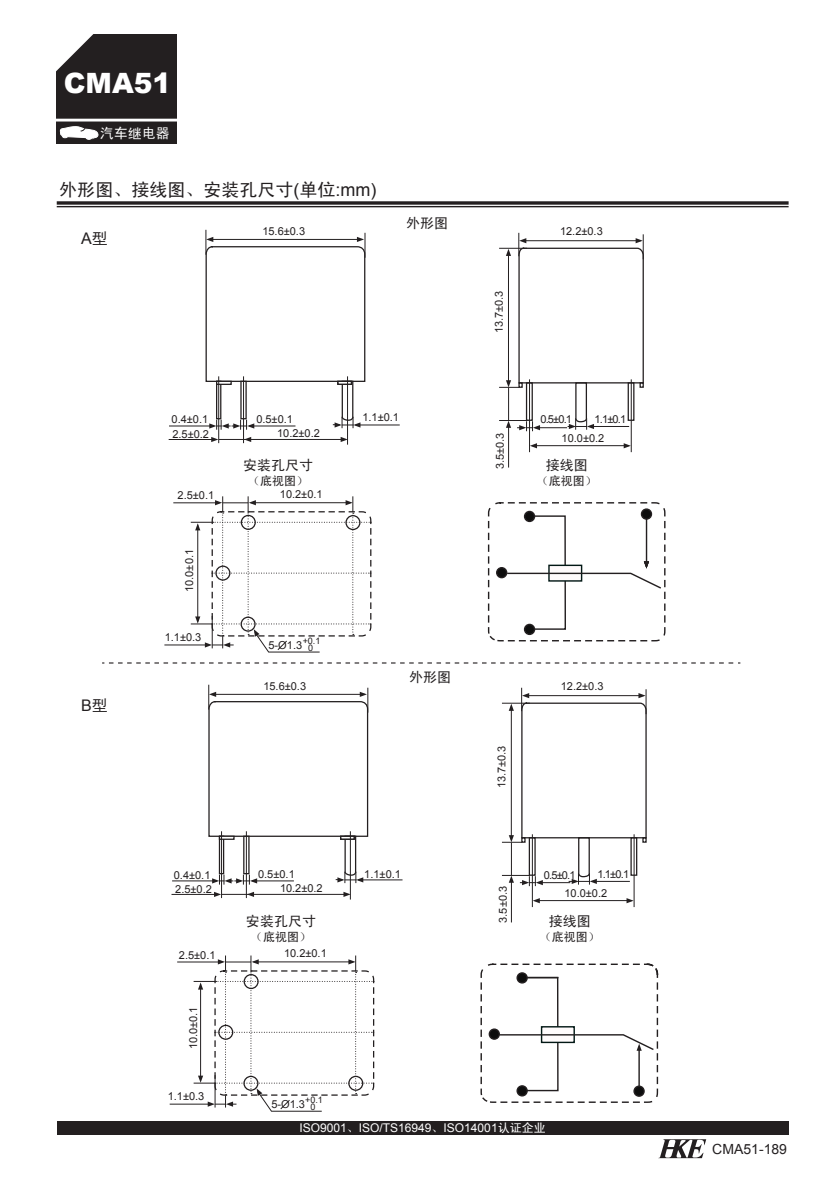
<style>
.page{position:relative;width:834px;height:1191px;background:#fff}
.page>*{position:absolute;margin:0;border:0;box-sizing:border-box;transform-origin:0 0}
.t1{font:900 28px "Arial";color:#fff}
.t2{font:18px "Sim Hei";color:#231f20}
.t3{font:16px "Arial";color:#231f20}
.t4{font:14px "Sim Hei";color:#231f20}
.t5{font:14px "Arial";color:#231f20}
.t6{font:14px "Sim Hei";color:#fff}
.t7{font:12px "Arial";color:#fff}
.t8{font:12px "Sim Hei";color:#231f20}
.t9{font:11px/18.8px "Arial";color:#231f20}
.t10{font:9px/7.4px "Arial";color:#231f20;text-align:center}
.s1{font-family:"Arial"}
.s2{font-family:"Sim Hei"}
</style>
<div class="page">
<svg style="left:57px;top:201px;width:731px;height:4px;background:#434040"></svg>
<hr style="left:57px;top:206px;width:731px;height:1px;background:#231f20">
<div style="left:57px;top:1120px;width:731px;height:14px;background:#231f20"></div>
<svg style="left:658px;top:1139px;width:48px;height:19px"></svg>
<div style="left:57px;top:34px;width:120px;height:109px;background:#231f20"></div>
<hr style="left:54px;top:119px;width:125px;height:2px;background:#fff">
<svg style="left:56px;top:34px;width:38px;height:43px"></svg>
<svg style="left:60px;top:126px;width:39px;height:14px"></svg>
<svg style="left:102px;top:662px;width:638px;height:1px"></svg>
<hr style="left:508px;top:425px;width:1px;height:42px;background:#231f20">
<hr style="left:529px;top:380px;width:1px;height:71px;background:#231f20">
<hr style="left:630px;top:380px;width:1px;height:71px;background:#231f20">
<hr style="left:532px;top:445px;width:96px;height:1px;background:#231f20">
<svg style="left:499px;top:233px;width:145px;height:198px"></svg>
<svg style="left:530px;top:443px;width:7px;height:5px"></svg>
<svg style="left:623px;top:443px;width:7px;height:5px"></svg>
<hr style="left:174px;top:502px;width:45px;height:1px;background:#231f20">
<hr style="left:165px;top:644px;width:43px;height:1px;background:#231f20">
<svg style="left:191px;top:497px;width:181px;height:156px"></svg>
<hr style="left:169px;top:439px;width:46px;height:1px;background:#231f20">
<hr style="left:169px;top:425px;width:45px;height:1px;background:#231f20">
<hr style="left:243px;top:377px;width:1px;height:65px;background:#231f20">
<hr style="left:347px;top:377px;width:1px;height:67px;background:#231f20">
<hr style="left:356px;top:424px;width:43px;height:1px;background:#231f20">
<hr style="left:248px;top:439px;width:97px;height:1px;background:#231f20">
<svg style="left:211px;top:437px;width:40px;height:5px"></svg>
<svg style="left:340px;top:437px;width:7px;height:5px"></svg>
<hr style="left:218px;top:377px;width:1px;height:65px;background:#231f20">
<svg style="left:205px;top:230px;width:161px;height:199px"></svg>
<hr style="left:511px;top:880px;width:1px;height:42px;background:#231f20">
<hr style="left:532px;top:834px;width:1px;height:72px;background:#231f20">
<hr style="left:633px;top:834px;width:1px;height:72px;background:#231f20">
<hr style="left:535px;top:900px;width:96px;height:1px;background:#231f20">
<svg style="left:502px;top:688px;width:145px;height:197px"></svg>
<svg style="left:532px;top:898px;width:7px;height:5px"></svg>
<svg style="left:626px;top:898px;width:7px;height:5px"></svg>
<hr style="left:178px;top:961px;width:44px;height:1px;background:#231f20">
<hr style="left:170px;top:1103px;width:40px;height:1px;background:#231f20">
<svg style="left:194px;top:956px;width:181px;height:156px"></svg>
<hr style="left:172px;top:894px;width:46px;height:1px;background:#231f20">
<hr style="left:172px;top:880px;width:44px;height:1px;background:#231f20">
<hr style="left:246px;top:831px;width:1px;height:66px;background:#231f20">
<hr style="left:350px;top:831px;width:1px;height:68px;background:#231f20">
<hr style="left:358px;top:879px;width:44px;height:1px;background:#231f20">
<hr style="left:251px;top:894px;width:97px;height:1px;background:#231f20">
<svg style="left:214px;top:891px;width:40px;height:6px"></svg>
<svg style="left:343px;top:891px;width:7px;height:6px"></svg>
<hr style="left:221px;top:831px;width:1px;height:66px;background:#231f20">
<svg style="left:208px;top:685px;width:161px;height:199px"></svg>
<svg style="left:487px;top:502px;width:179px;height:140px"></svg>
<svg style="left:480px;top:963px;width:178px;height:140px"></svg>
<h1 class="t1" style="left:64px;top:62px;width:109px">CMA51</h1>
<p class="t6" style="left:100px;top:126px;width:71px">汽车继电器</p>
<h2 class="t2" style="left:59px;top:181px;width:318px">外形图、接线图、安装孔尺寸<span class="s1">(</span>单位<span class="s1">:mm)</span></h2>
<h3 class="t3" style="left:81px;top:228px;width:28px">A<span class="s2">型</span></h3>
<p class="t9" style="left:262px;top:222px;width:44px">15.6±0.3</p>
<p class="t4" style="left:406px;top:216px;width:43px">外形图</p>
<h3 class="t3" style="left:81px;top:694px;width:28px">B<span class="s2">型</span></h3>
<p class="t9" style="left:171px;top:410px;width:38px">0.4±0.1</p>
<p class="t9" style="left:172px;top:425px;width:38px">2.5±0.2</p>
<p class="t9" style="left:256px;top:410px;width:38px">0.5±0.1</p>
<p class="t9" style="left:362px;top:408px;width:38px">1.1±0.1</p>
<p class="t9" style="left:277px;top:423px;width:44px">10.2±0.2</p>
<p class="t4" style="left:243px;top:458px;width:71px">安装孔尺寸</p>
<p class="t8" style="left:248px;top:474px;width:61px">（底视图）</p>
<p class="t9" style="left:177px;top:486px;width:38px">2.5±0.1</p>
<p class="t9" style="left:280px;top:485px;width:44px">10.2±0.1</p>
<p class="t9" style="left:180px;top:592px;width:44px;rotate:-90deg">10.0±0.1</p>
<p class="t9" style="left:165px;top:627px;width:38px">1.1±0.3</p>
<p class="t10" style="left:302px;top:637px;width:19px">+0.1<br>0</p>
<p class="t9" style="left:268px;top:635px;width:35px">5-O1.3</p>
<p class="t9" style="left:263px;top:677px;width:44px">15.6±0.3</p>
<p class="t4" style="left:409px;top:670px;width:43px">外形图</p>
<p class="t9" style="left:174px;top:865px;width:38px">0.4±0.1</p>
<p class="t9" style="left:258px;top:864px;width:38px">0.5±0.1</p>
<p class="t9" style="left:364px;top:864px;width:38px">1.1±0.1</p>
<p class="t9" style="left:175px;top:879px;width:38px">2.5±0.2</p>
<p class="t9" style="left:280px;top:878px;width:44px">10.2±0.2</p>
<p class="t4" style="left:246px;top:914px;width:71px">安装孔尺寸</p>
<p class="t8" style="left:251px;top:931px;width:61px">（底视图）</p>
<p class="t9" style="left:179px;top:945px;width:38px">2.5±0.1</p>
<p class="t9" style="left:284px;top:944px;width:44px">10.2±0.1</p>
<p class="t9" style="left:184px;top:1049px;width:44px;rotate:-90deg">10.0±0.1</p>
<p class="t9" style="left:168px;top:1086px;width:38px">1.1±0.3</p>
<p class="t10" style="left:305px;top:1096px;width:19px">+0.1<br>0</p>
<p class="t9" style="left:271px;top:1094px;width:35px">5-O1.3</p>
<p class="t9" style="left:489px;top:333px;width:44px;rotate:-90deg">13.7±0.3</p>
<p class="t9" style="left:490px;top:469px;width:38px;rotate:-90deg">3.5±0.3</p>
<p class="t9" style="left:560px;top:222px;width:44px">12.2±0.3</p>
<p class="t9" style="left:540px;top:410px;width:33px">0.5±0.1</p>
<p class="t9" style="left:561px;top:410px;width:66px;text-indent:33px">1.1±0.1<br>10.0±0.2</p>
<p class="t4" style="left:545px;top:458px;width:43px">接线图</p>
<p class="t8" style="left:536px;top:474px;width:61px">（底视图）</p>
<p class="t9" style="left:492px;top:788px;width:44px;rotate:-90deg">13.7±0.3</p>
<p class="t9" style="left:493px;top:922px;width:38px;rotate:-90deg">3.5±0.3</p>
<p class="t9" style="left:560px;top:677px;width:44px">12.2±0.3</p>
<p class="t9" style="left:564px;top:865px;width:66px;text-indent:33px">1.1±0.1<br>10.0±0.2</p>
<p class="t9" style="left:543px;top:865px;width:33px">0.5±0.1</p>
<p class="t4" style="left:548px;top:914px;width:43px">接线图</p>
<p class="t8" style="left:539px;top:931px;width:61px">（底视图）</p>
<p class="t7" style="left:299px;top:1119px;width:248px">ISO9001<span class="s2">、</span>ISO/TS16949<span class="s2">、</span>ISO14001<span class="s2">认证企业</span></p>
<p class="t5" style="left:712px;top:1139px;width:76px">CMA51-189</p>
</div>
